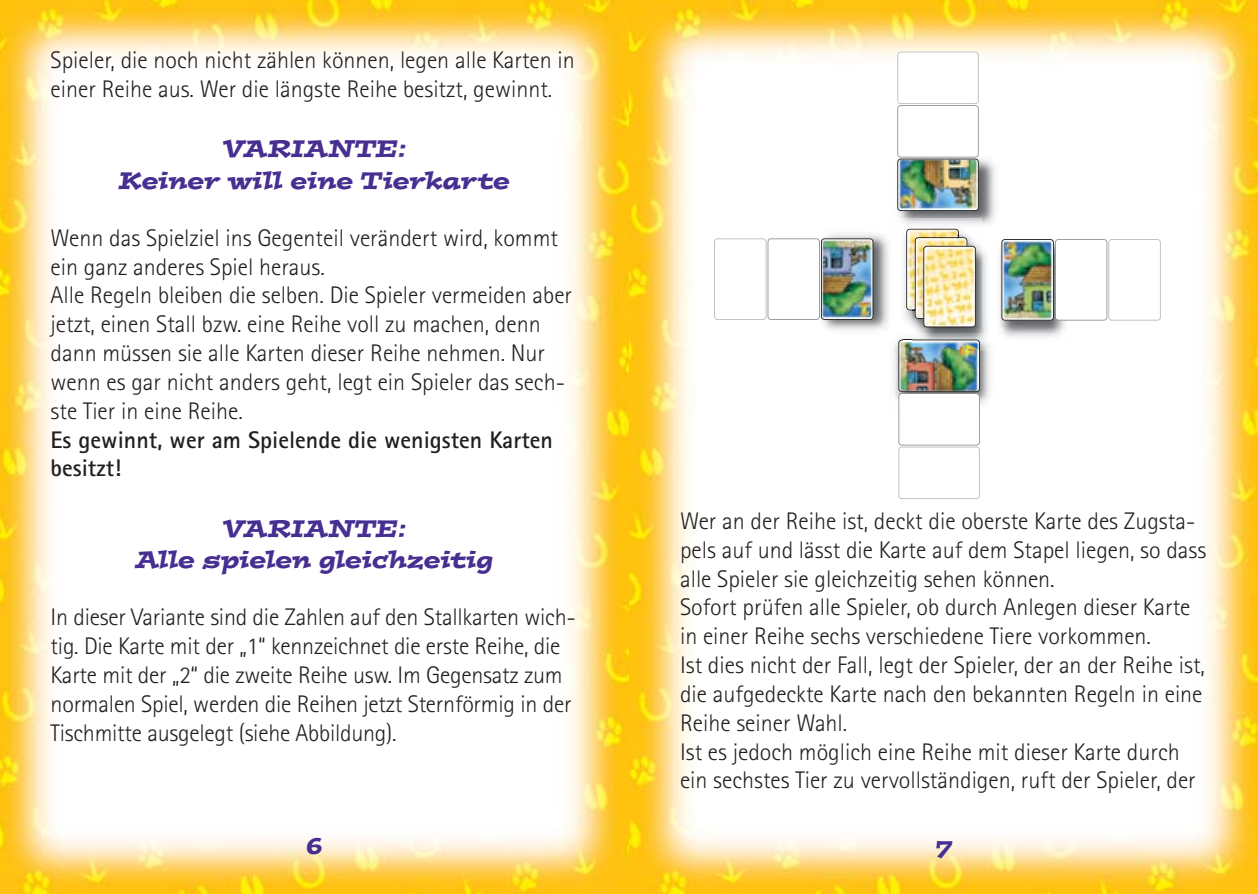
<style>
.page{position:relative;width:1258px;height:894px;background:#fff}
.page>*{position:absolute;margin:0;border:0;box-sizing:border-box;transform-origin:0 0}
.t1{font:300 24px/28.8px "Rotis Sans Serif";color:#231f20}
.t2{font:italic 24px/31.2px "Postino";color:#472f92;text-align:center}
.t3{font:700 24px/28.8px "Rotis Sans Serif";color:#231f20}
</style>
<div class="page">
<img style="left:629px;top:0;width:629px;height:893px">
<svg style="left:0;top:0;width:629px;height:893px"></svg>
<img style="left:810px;top:228px;width:85px;height:114px">
<img style="left:821px;top:239px;width:52px;height:80px;border-radius:3px">
<div style="left:821px;top:238px;width:52px;height:82px;border:2px solid #231f20;border-radius:3px"></div>
<img style="left:887px;top:147px;width:114px;height:81px">
<img style="left:898px;top:159px;width:80px;height:51px;border-radius:3px">
<div style="left:897px;top:158px;width:82px;height:53px;border:2px solid #231f20;border-radius:3px"></div>
<img style="left:999px;top:229px;width:78px;height:114px">
<img style="left:1002px;top:239px;width:51px;height:81px;border-radius:3px">
<div style="left:1001px;top:239px;width:53px;height:81px;border:2px solid #231f20;border-radius:3px"></div>
<img style="left:888px;top:341px;width:114px;height:74px">
<img style="left:888px;top:328px;width:9px;height:14px">
<img style="left:999px;top:328px;width:3px;height:15px">
<img style="left:899px;top:340px;width:80px;height:51px;border-radius:3px">
<div style="left:898px;top:339px;width:82px;height:53px;border:2px solid #231f20;border-radius:3px"></div>
<div style="left:768px;top:239px;width:51px;height:80px;background:#fff;border-radius:3px"></div>
<div style="left:767px;top:238px;width:53px;height:82px;border:2px solid #939598;border-radius:3px"></div>
<div style="left:898px;top:106px;width:80px;height:51px;background:#fff;border-radius:3px"></div>
<div style="left:897px;top:105px;width:82px;height:52px;border:2px solid #939598;border-radius:3px"></div>
<div style="left:1056px;top:240px;width:50px;height:79px;background:#fff;border-radius:3px"></div>
<div style="left:1055px;top:239px;width:52px;height:81px;border:2px solid #939598;border-radius:3px"></div>
<div style="left:899px;top:394px;width:80px;height:50px;background:#fff;border-radius:3px"></div>
<div style="left:898px;top:393px;width:82px;height:52px;border:2px solid #939598;border-radius:3px"></div>
<div style="left:715px;top:239px;width:50px;height:80px;background:#fff;border-radius:3px"></div>
<div style="left:714px;top:238px;width:52px;height:82px;border:2px solid #bbbdc0;border-radius:3px"></div>
<div style="left:898px;top:52px;width:80px;height:51px;background:#fff;border-radius:3px"></div>
<div style="left:897px;top:52px;width:82px;height:52px;border:2px solid #bbbdc0;border-radius:3px"></div>
<div style="left:1109px;top:240px;width:51px;height:79px;background:#fff;border-radius:3px"></div>
<div style="left:1108px;top:239px;width:53px;height:81px;border:2px solid #bbbdc0;border-radius:3px"></div>
<div style="left:899px;top:447px;width:80px;height:51px;background:#fff;border-radius:3px"></div>
<div style="left:898px;top:446px;width:82px;height:53px;border:2px solid #bbbdc0;border-radius:3px"></div>
<img style="left:895px;top:234px;width:95px;height:94px">
<img style="left:895px;top:218px;width:87px;height:16px">
<svg style="left:887px;top:228px;width:10px;height:6px"></svg>
<img style="left:903px;top:227px;width:55px;height:7px">
<svg style="left:895px;top:328px;width:17px;height:13px"></svg>
<img style="left:907px;top:229px;width:51px;height:1px">
<img style="left:907px;top:230px;width:51px;height:77px">
<img style="left:990px;top:239px;width:9px;height:102px">
<img style="left:912px;top:341px;width:87px;height:8px">
<img style="left:912px;top:328px;width:78px;height:13px">
<svg style="left:990px;top:328px;width:1px;height:13px"></svg>
<svg style="left:976px;top:339px;width:4px;height:10px"></svg>
<img style="left:912px;top:340px;width:67px;height:1px">
<img style="left:912px;top:328px;width:70px;height:4px">
<img style="left:912px;top:235px;width:46px;height:72px">
<img style="left:915px;top:238px;width:52px;height:80px">
<svg style="left:958px;top:227px;width:43px;height:12px"></svg>
<svg style="left:906px;top:307px;width:10px;height:4px"></svg>
<svg style="left:915px;top:237px;width:3px;height:4px"></svg>
<img style="left:924px;top:246px;width:51px;height:81px;border-radius:3px">
<div style="left:923px;top:246px;width:53px;height:81px;border:2px solid #231f20;border-radius:3px"></div>
<p class="t1" style="left:51px;top:47px;width:526px">Spieler, die noch nicht zählen können, legen alle Karten in einer Reihe aus. Wer die längste Reihe besitzt, gewinnt.</p>
<p class="t2" style="left:119px;top:136px;width:393px">VARIANTE:<br>Keiner will eine Tierkarte</p>
<p class="t1" style="left:51px;top:225px;width:523px">Wenn das Spielziel ins Gegenteil verändert wird, kommt ein ganz anderes Spiel heraus.<br>Alle Regeln bleiben die selben. Die Spieler vermeiden aber jetzt, einen Stall bzw. eine Reihe voll zu machen, denn dann müssen sie alle Karten dieser Reihe nehmen. Nur wenn es gar nicht anders geht, legt ein Spieler das sech&shy;ste Tier in eine Reihe.</p>
<p class="t3" style="left:51px;top:427px;width:504px">Es gewinnt, wer am Spielende die wenigsten Karten besitzt!</p>
<p class="t2" style="left:135px;top:515px;width:359px">VARIANTE:<br>Alle spielen gleichzeitig</p>
<p class="t1" style="left:51px;top:605px;width:527px">In dieser Variante sind die Zahlen auf den Stallkarten wich&shy;tig. Die Karte mit der „1“ kennzeichnet die erste Reihe, die Karte mit der „2“ die zweite Reihe usw. Im Gegensatz zum normalen Spiel, werden die Reihen jetzt Sternförmig in der Tischmitte ausgelegt (siehe Abbildung).</p>
<p class="t2" style="left:306px;top:832px;width:17px">6</p>
<p class="t1" style="left:680px;top:508px;width:528px">Wer an der Reihe ist, deckt die oberste Karte des Zugsta&shy;pels auf und lässt die Karte auf dem Stapel liegen, so dass alle Spieler sie gleichzeitig sehen können.<br>Sofort prüfen alle Spieler, ob durch Anlegen dieser Karte in einer Reihe sechs verschiedene Tiere vorkommen.<br>Ist dies nicht der Fall, legt der Spieler, der an der Reihe ist, die aufgedeckte Karte nach den bekannten Regeln in eine Reihe seiner Wahl.<br>Ist es jedoch möglich eine Reihe mit dieser Karte durch ein sechstes Tier zu vervollständigen, ruft der Spieler, der</p>
<p class="t2" style="left:935px;top:832px;width:18px">7</p>
</div>
